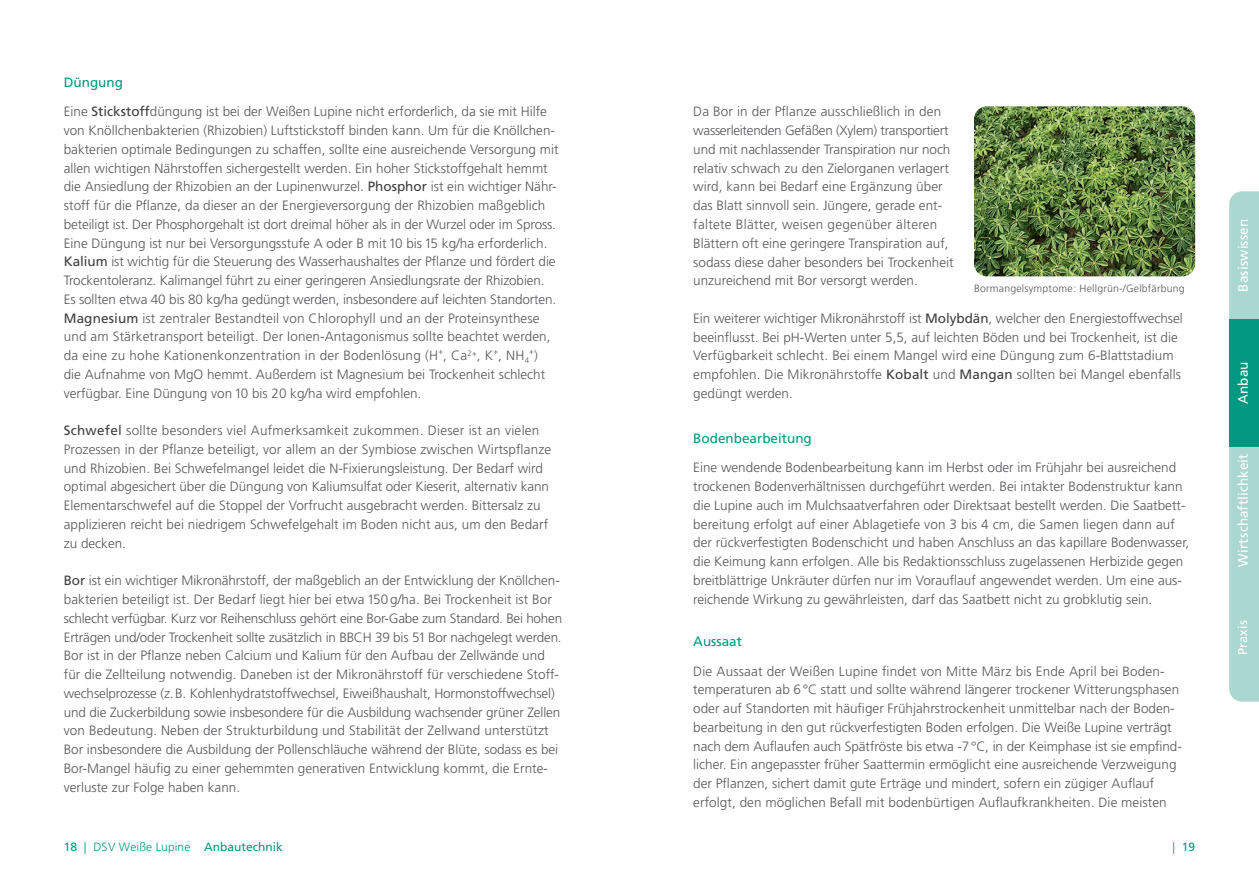
<style>
.page{position:relative;width:1259px;height:893px;background:#fff}
.page>*{position:absolute;margin:0;border:0;box-sizing:border-box;transform-origin:0 0}
.t1{font:300 13.5px/18.8px "Frutiger";color:#57585a}
.t2{font:13.5px "Frutiger";letter-spacing:.01em;color:#fff}
.t3{font:13.5px "Frutiger";color:#00997f}
.t4{font:12.75px "Frutiger";letter-spacing:.01em;color:#fff}
.t5{font:300 12px "Frutiger";letter-spacing:.01em;color:#00997f}
.t6{font:12px "Frutiger";color:#00997f}
.t7{font:300 10.5px "Frutiger";letter-spacing:.02em;color:#57585a}
.t8{font:300 7.8px "Frutiger";color:#57585a}
.s1{font-weight:400;color:#3e3e3f}
.s2{font-size:13.5px}
.s3{font-weight:400}
.s4{font-weight:300}
</style>
<div class="page">
<img style="left:974px;top:106px;width:221px;height:170px">
<svg style="left:1229px;top:191px;width:30px;height:511px;background:#abd7cf"></svg>
<div style="left:1229px;top:319px;width:30px;height:127px;background:#00997f"></div>
<p class="t3" style="left:64px;top:74px;width:61px">Düngung</p>
<p class="t1" style="left:64px;top:103px;width:496px">Eine <span class="s1">Stickstoff</span>düngung ist bei der Weißen Lupine nicht erforderlich, da sie mit Hilfe von Knöllchenbakterien (Rhizobien) Luftstickstoff binden kann. Um für die Knöllchen&shy;bakterien optimale Bedingungen zu schaffen, sollte eine ausreichende Versorgung mit allen wichtigen Nährstoffen sichergestellt werden. Ein hoher Stickstoffgehalt hemmt die Ansiedlung der Rhizobien an der Lupinenwurzel. <span class="s1">Phosphor</span> ist ein wichtiger Nähr&shy;stoff für die Pflanze, da dieser an der Energieversorgung der Rhizobien maßgeblich beteiligt ist. Der Phosphorgehalt ist dort dreimal höher als in der Wurzel oder im Spross.<br>Eine Düngung ist nur bei Versorgungsstufe A oder B mit 10 bis 15 kg/ha erforderlich.<br><span class="s1">Kalium</span> ist wichtig für die Steuerung des Wasserhaushaltes der Pflanze und fördert die Trockentoleranz. Kalimangel führt zu einer geringeren Ansiedlungsrate der Rhizobien.<br>Es sollten etwa 40 bis 80 kg/ha gedüngt werden, insbesondere auf leichten Standorten.<br><span class="s1">Magnesium</span> ist zentraler Bestandteil von Chlorophyll und an der Proteinsynthese und am Stärketransport beteiligt. Der Ionen-Antagonismus sollte beachtet werden, da eine zu hohe Kationenkonzentration in der Bodenlösung (H<sup>+</sup>, Ca<sup>2+</sup>, K<sup>+</sup>, NH<sub>4</sub></p>
<p class="t8" style="left:529px;top:347px;width:10px">+<span class="s2">)</span></p>
<p class="t1" style="left:64px;top:365px;width:483px">die Aufnahme von MgO hemmt. Außerdem ist Magnesium bei Trockenheit schlecht verfügbar. Eine Düngung von 10 bis 20 kg/ha wird empfohlen.</p>
<p class="t1" style="left:64px;top:421px;width:489px"><span class="s1">Schwefel</span> sollte besonders viel Aufmerksamkeit zukommen. Dieser ist an vielen Prozessen in der Pflanze beteiligt, vor allem an der Symbiose zwischen Wirtspflanze und Rhizobien. Bei Schwefelmangel leidet die N-Fixierungsleistung. Der Bedarf wird optimal abgesichert über die Düngung von Kaliumsulfat oder Kieserit, alternativ kann Elementarschwefel auf die Stoppel der Vorfrucht ausgebracht werden. Bittersalz zu applizieren reicht bei niedrigem Schwefelgehalt im Boden nicht aus, um den Bedarf zu decken.</p>
<p class="t1" style="left:64px;top:571px;width:500px"><span class="s1">Bor</span> ist ein wichtiger Mikronährstoff, der maßgeblich an der Entwicklung der Knöllchen&shy;bakterien beteiligt ist. Der Bedarf liegt hier bei etwa 150g/ha. Bei Trockenheit ist Bor schlecht verfügbar. Kurz vor Reihenschluss gehört eine Bor-Gabe zum Standard. Bei hohen Erträgen und/oder Trockenheit sollte zusätzlich in BBCH 39 bis 51 Bor nachgelegt werden.<br>Bor ist in der Pflanze neben Calcium und Kalium für den Aufbau der Zellwände und für die Zellteilung notwendig. Daneben ist der Mikronährstoff für verschiedene Stoff&shy;wechselprozesse (z.B. Kohlenhydratstoffwechsel, Eiweißhaushalt, Hormonstoffwechsel) und die Zuckerbildung sowie insbesondere für die Ausbildung wachsender grüner Zellen von Bedeutung. Neben der Strukturbildung und Stabilität der Zellwand unterstützt Bor insbesondere die Ausbildung der Pollenschläuche während der Blüte, sodass es bei Bor-Mangel häufig zu einer gehemmten generativen Entwicklung kommt, die Ernte&shy;verluste zur Folge haben kann.</p>
<p class="t1" style="left:693px;top:103px;width:262px">Da Bor in der Pflanze ausschließlich in den wasserleitenden Gefäßen (Xylem) transportiert und mit nachlassender Transpiration nur noch relativ schwach zu den Zielorganen verlagert wird, kann bei Bedarf eine Ergänzung über das Blatt sinnvoll sein. Jüngere, gerade ent&shy;faltete Blätter, weisen gegenüber älteren Blättern oft eine geringere Transpiration auf, sodass diese daher besonders bei Trockenheit unzureichend mit Bor versorgt werden.</p>
<p class="t1" style="left:693px;top:309px;width:491px">Ein weiterer wichtiger Mikronährstoff ist <span class="s1">Molybdän</span>, welcher den Energiestoffwechsel beeinflusst. Bei pH-Werten unter 5,5, auf leichten Böden und bei Trockenheit, ist die Verfügbarkeit schlecht. Bei einem Mangel wird eine Düngung zum 6-Blattstadium empfohlen. Die Mikronährstoffe <span class="s1">Kobalt</span> und <span class="s1">Mangan</span> sollten bei Mangel ebenfalls gedüngt werden.</p>
<p class="t7" style="left:974px;top:283px;width:212px">Bormangelsymptome: Hellgrün-/Gelbfärbung</p>
<p class="t3" style="left:693px;top:430px;width:120px">Bodenbearbeitung</p>
<p class="t1" style="left:693px;top:459px;width:497px">Eine wendende Bodenbearbeitung kann im Herbst oder im Frühjahr bei ausreichend trockenen Bodenverhältnissen durchgeführt werden. Bei intakter Bodenstruktur kann die Lupine auch im Mulchsaatverfahren oder Direktsaat bestellt werden. Die Saatbett&shy;bereitung erfolgt auf einer Ablagetiefe von 3 bis 4 cm, die Samen liegen dann auf der rückverfestigten Bodenschicht und haben Anschluss an das kapillare Bodenwasser, die Keimung kann erfolgen. Alle bis Redaktionsschluss zugelassenen Herbizide gegen breitblättrige Unkräuter dürfen nur im Vorauflauf angewendet werden. Um eine aus&shy;reichende Wirkung zu gewährleisten, darf das Saatbett nicht zu grobklutig sein.</p>
<p class="t3" style="left:693px;top:633px;width:50px">Aussaat</p>
<p class="t1" style="left:693px;top:662px;width:490px">Die Aussaat der Weißen Lupine findet von Mitte März bis Ende April bei Boden&shy;temperaturen ab 6°C statt und sollte während längerer trockener Witterungsphasen oder auf Standorten mit häufiger Frühjahrstrockenheit unmittelbar nach der Boden&shy;bearbeitung in den gut rückverfestigten Boden erfolgen. Die Weiße Lupine verträgt nach dem Auflaufen auch Spätfröste bis etwa -7°C, in der Keimphase ist sie empfind&shy;licher. Ein angepasster früher Saattermin ermöglicht eine ausreichende Verzweigung der Pflanzen, sichert damit gute Erträge und mindert, sofern ein zügiger Auflauf erfolgt, den möglichen Befall mit bodenbürtigen Auflaufkrankheiten. Die meisten</p>
<p class="t5" style="left:64px;top:840px;width:220px"><span class="s3">18</span> | DSV Weiße Lupine <span class="s3">Anbautechnik</span></p>
<p class="t6" style="left:1172px;top:840px;width:24px"><span class="s4">|</span> 19</p>
<p class="t2" style="left:1235px;top:292px;width:74px;rotate:-90deg">Basiswissen</p>
<p class="t2" style="left:1235px;top:404px;width:44px;rotate:-90deg">Anbau</p>
<p class="t2" style="left:1235px;top:567px;width:115px;rotate:-90deg">Wirtschaftlichkeit</p>
<p class="t4" style="left:1235px;top:655px;width:36px;rotate:-90deg">Praxis</p>
</div>
